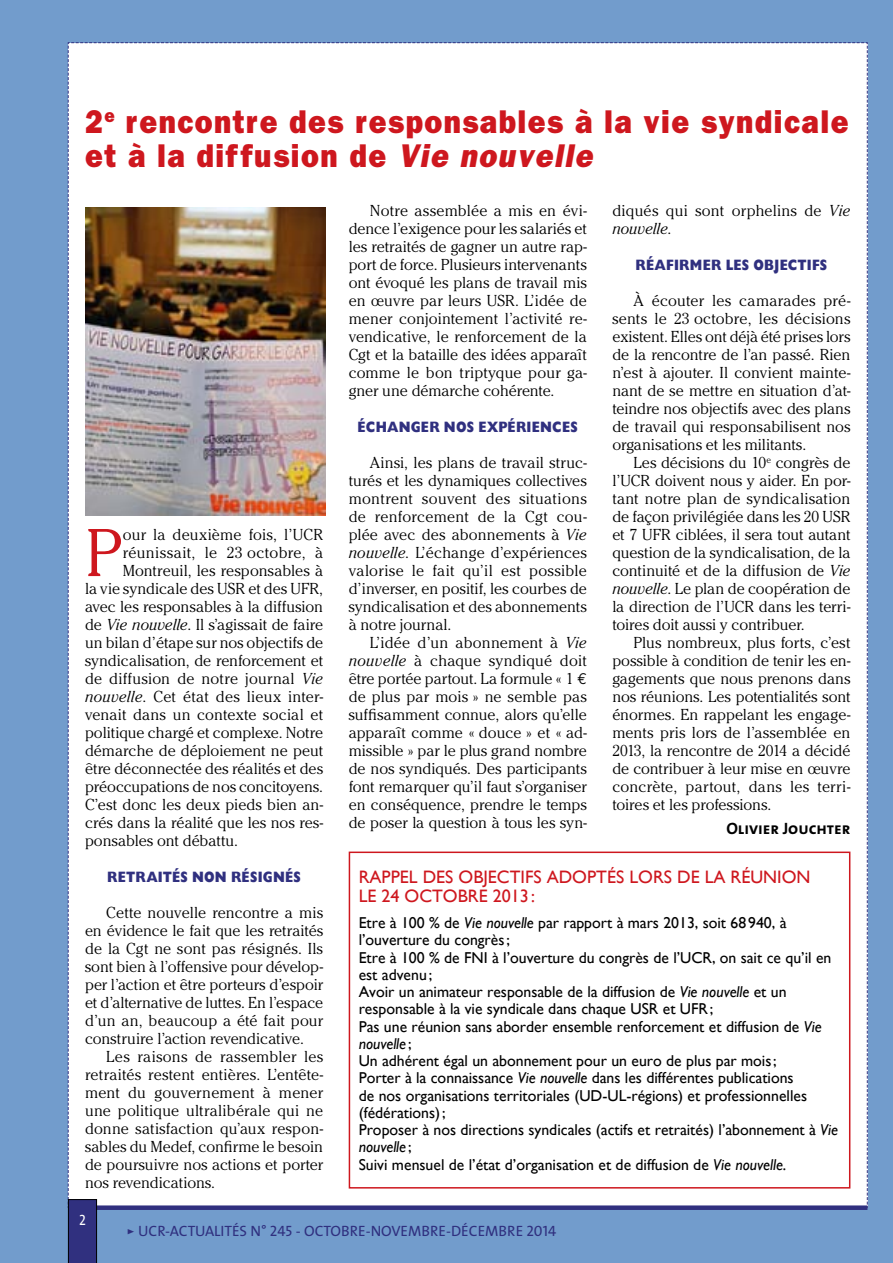
<style>
.page{position:relative;width:893px;height:1263px;background:#729ccc}
.page>*{position:absolute;margin:0;border:0;box-sizing:border-box;transform-origin:0 0}
.t1{font:300 66.9px "Cheltenham";color:#ce171e}
.t2{font:800 33px/34.5px "Franklin Gothic";letter-spacing:.05em;color:#ce171e;scale:.9 1}
.t3{font:18px "Gill Sans";color:#ce171e}
.t4{font:16.5px "The Sans Bold Caps";color:#000}
.t5{font:300 15.75px/18px "Cheltenham";color:#000;text-align:justify}
.t6{font:15.75px/17.2px "Gill Sans";color:#000}
.t7{font:300 15.75px "Cheltenham";letter-spacing:.025em;color:#000}
.t8{font:800 15px "Gill Sans";letter-spacing:.02em;color:#30307f;scale:.85 1}
.t9{font:15px "The Sans Caps";color:#30307f}
.t10{font:15px "The Sans Caps";color:#fff;scale:.9 1}
.s1{font-style:italic}
.s2{font-family:"Euro Mono";font-weight:400}
</style>
<div class="page">
<div style="left:68px;top:42px;width:800px;height:1221px;background:#fff"></div>
<div style="left:349px;top:851px;width:501px;height:337px;border:2px solid #ce171e"></div>
<img style="left:85px;top:208px;width:240px;height:307px">
<h2 class="t2" style="left:85px;top:103px;width:850px">2<sup>e</sup> rencontre des responsables à la vie syndicale et à la diffusion de <span class="s1">Vie nouvelle</span></h2>
<h1 class="t1" style="left:85px;top:514px;width:39px">P</h1>
<p class="t5" style="left:123px;top:525px;width:202px">our la deuxième fois, l’UCR</p>
<p class="t7" style="left:123px;top:543px;width:202px">réunissait, le 23 octobre, à</p>
<p class="t5" style="left:123px;top:561px;width:202px">Montreuil, les responsables à</p>
<p class="t5" style="left:85px;top:579px;width:240px">la vie syndicale des USR et des UFR,</p>
<p class="t5" style="left:85px;top:597px;width:240px">avec les responsables à la diffusion</p>
<p class="t5" style="left:85px;top:615px;width:240px">de <span class="s1">Vie nouvelle</span>. Il s’agissait de faire</p>
<p class="t5" style="left:85px;top:633px;width:240px">un bilan d’étape sur nos objectifs de</p>
<p class="t5" style="left:85px;top:651px;width:240px">syndicalisation, de renforcement et</p>
<p class="t5" style="left:85px;top:669px;width:240px">de diffusion de notre journal <span class="s1">Vie</span></p>
<p class="t5" style="left:85px;top:687px;width:240px"><span class="s1">nouvelle</span>. Cet état des lieux inter-</p>
<p class="t5" style="left:85px;top:705px;width:240px">venait dans un contexte social et</p>
<p class="t5" style="left:85px;top:723px;width:240px">politique chargé et complexe. Notre</p>
<p class="t5" style="left:85px;top:741px;width:240px">démarche de déploiement ne peut</p>
<p class="t5" style="left:85px;top:760px;width:240px">être déconnectée des réalités et des</p>
<p class="t5" style="left:85px;top:778px;width:240px">préoccupations de nos concitoyens.</p>
<p class="t5" style="left:85px;top:796px;width:240px">C’est donc les deux pieds bien an-</p>
<p class="t5" style="left:85px;top:814px;width:240px">crés dans la réalité que les nos res-</p>
<p class="t5" style="left:85px;top:832px;width:154px">ponsables ont débattu.</p>
<p class="t8" style="left:107px;top:868px;width:229px">RETRAITÉS NON RÉSIGNÉS</p>
<p class="t5" style="left:85px;top:903px;width:240px;text-indent:21px">Cette nouvelle rencontre a mis en évidence le fait que les retraités de la Cgt ne sont pas résignés. Ils sont bien à l’offensive pour dévelop&shy;per l’action et être porteurs d’espoir et d’alternative de luttes. En l’espace d’un an, beaucoup a été fait pour construire l’action revendicative.</p>
<p class="t5" style="left:85px;top:1047px;width:240px;text-indent:21px">Les raisons de rassembler les retraités restent entières. L’entête&shy;ment du gouvernement à mener une politique ultralibérale qui ne donne satisfaction qu’aux respon&shy;sables du Medef, confirme le besoin de poursuivre nos actions et porter nos revendications.</p>
<p class="t5" style="left:349px;top:202px;width:240px;text-indent:21px">Notre assemblée a mis en évi&shy;dence l’exigence pour les salariés et les retraités de gagner un autre rap&shy;port de force. Plusieurs intervenants ont évoqué les plans de travail mis en œuvre par leurs USR. L’idée de mener conjointement l’activité re&shy;vendicative, le renforcement de la Cgt et la bataille des idées apparaît comme le bon triptyque pour ga&shy;gner une démarche cohérente.</p>
<p class="t8" style="left:358px;top:418px;width:261px">ÉCHANGER NOS EXPÉRIENCES</p>
<p class="t5" style="left:349px;top:453px;width:240px;text-indent:21px">Ainsi, les plans de travail struc&shy;turés et les dynamiques collectives montrent souvent des situations de renforcement de la Cgt cou&shy;plée avec des abonnements à <span class="s1">Vie nouvelle</span>. L’échange d’expériences valorise le fait qu’il est possible d’inverser, en positif, les courbes de syndicalisation et des abonnements à notre journal.</p>
<p class="t5" style="left:349px;top:633px;width:240px;text-indent:21px">L’idée d’un abonnement à <span class="s1">Vie nouvelle</span> à chaque syndiqué doit être portée partout. La formule « 1 <span class="s2">€ </span>de plus par mois » ne semble pas suffisamment connue, alors qu’elle apparaît comme « douce » et « ad&shy;missible » par le plus grand nombre de nos syndiqués. Des participants font remarquer qu’il faut s’organiser en conséquence, prendre le temps de poser la question à tous les syn-</p>
<p class="t5" style="left:612px;top:202px;width:240px">diqués qui sont orphelins de <span class="s1">Vie nouvelle</span>.</p>
<p class="t8" style="left:635px;top:256px;width:227px">RÉAFIRMER LES OBJECTIFS</p>
<p class="t5" style="left:612px;top:291px;width:240px;text-indent:21px">À écouter les camarades pré&shy;sents le 23 octobre, les décisions existent. Elles ont déjà été prises lors de la rencontre de l’an passé. Rien n’est à ajouter. Il convient mainte&shy;nant de se mettre en situation d’at&shy;teindre nos objectifs avec des plans de travail qui responsabilisent nos organisations et les militants.</p>
<p class="t5" style="left:612px;top:453px;width:240px;text-indent:21px">Les décisions du 10<sup>e</sup> congrès de l’UCR doivent nous y aider. En por&shy;tant notre plan de syndicalisation de façon privilégiée dans les 20 USR et 7 UFR ciblées, il sera tout autant question de la syndicalisation, de la continuité et de la diffusion de <span class="s1">Vie nouvelle</span>. Le plan de coopération de la direction de l’UCR dans les terri&shy;toires doit aussi y contribuer.</p>
<p class="t5" style="left:612px;top:633px;width:240px;text-indent:21px">Plus nombreux, plus forts, c’est possible à condition de tenir les en&shy;gagements que nous prenons dans nos réunions. Les potentialités sont énormes. En rappelant les engage&shy;ments pris lors de l’assemblée en 2013, la rencontre de 2014 a décidé de contribuer à leur mise en œuvre concrète, partout, dans les terri&shy;toires et les professions.</p>
<p class="t4" style="left:726px;top:815px;width:126px">Olivier Jouchter</p>
<p class="t3" style="left:359px;top:866px;width:22px">Rappel</p>
<p class="t3" style="left:423px;top:866px;width:12px">des</p>
<p class="t3" style="left:458px;top:866px;width:40px">objectifs</p>
<p class="t3" style="left:547px;top:866px;width:13px">adopt</p>
<p class="t3" style="left:607px;top:866px;width:34px">és lors</p>
<p class="t3" style="left:677px;top:866px;width:86px">de la réunion</p>
<p class="t3" style="left:359px;top:886px;width:53px">le 24 octobre</p>
<p class="t3" style="left:493px;top:886px;width:44px">2013 :</p>
<p class="t6" style="left:359px;top:914px;width:481px">Etre à 100 % de <span class="s1">Vie nouvelle</span> par rapport à mars 2013, soit 68940, à l’ouverture du congrès;<br>Etre à 100 % de FNI à l’ouverture du congrès de l’UCR, on sait ce qu’il en est advenu;<br>Avoir un animateur responsable de la diffusion de <span class="s1">Vie nouvelle</span> et un responsable à la vie syndicale dans chaque USR et UFR;<br>Pas une réunion sans aborder ensemble renforcement et diffusion de <span class="s1">Vie nouvelle</span> ;<br>Un adhérent égal un abonnement pour un euro de plus par mois;<br>Porter à la connaissance <span class="s1">Vie nouvelle</span> dans les différentes publications<br>de nos organisations territoriales (UD-UL-régions) et professionnelles (fédérations);<br>Proposer à nos directions syndicales (actifs et retraités) l’abonnement à <span class="s1">Vie nouvelle</span> ;<br>Suivi mensuel de l’état d’organisation et de diffusion de <span class="s1">Vie nouvelle</span>.</p>
<p class="t10" style="left:79px;top:1208px;width:9px">2</p>
<p class="t9" style="left:127px;top:1218px;width:431px">&gt; UCR-ACTUALITÉS N° 245 - OCTOBRE-NOVEMBRE-DÉCEMBRE 2014</p>
</div>
